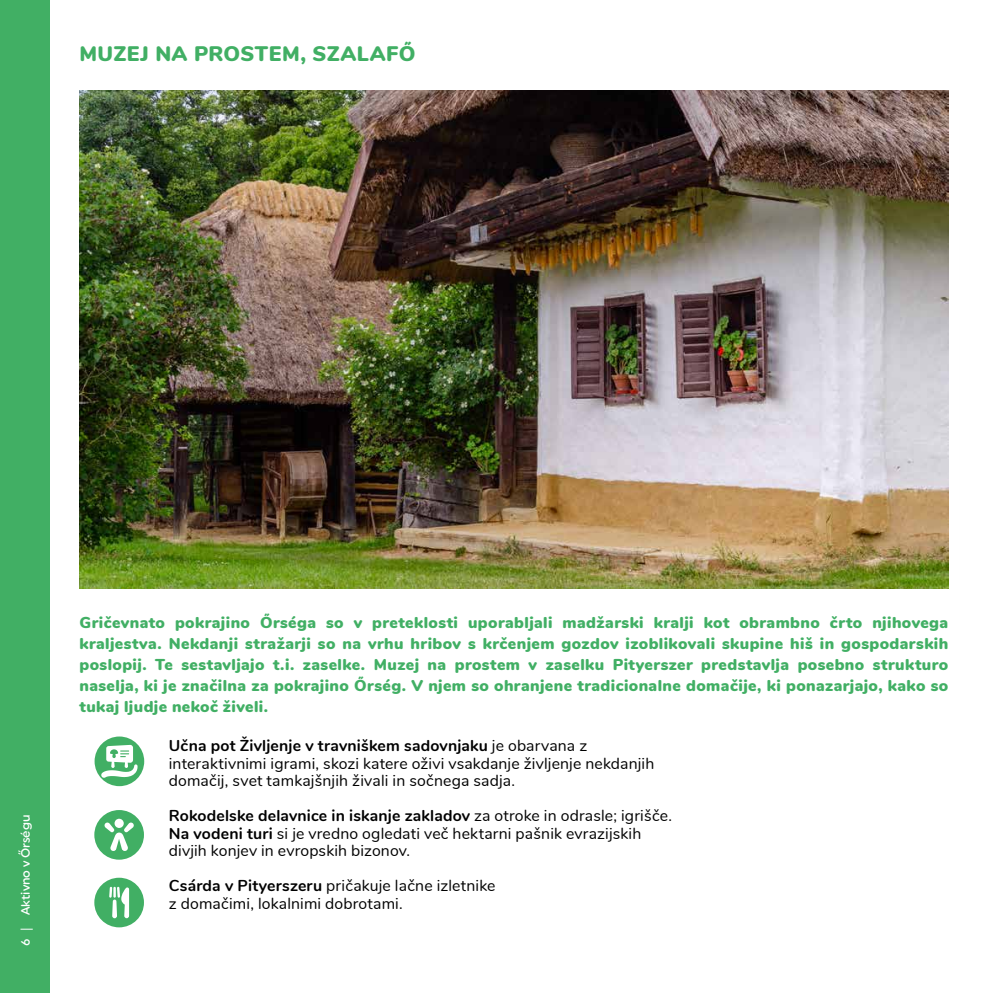
<style>
.page{position:relative;width:993px;height:993px;background:#fff}
.page>*{position:absolute;margin:0;border:0;box-sizing:border-box;transform-origin:0 0}
.t1{font:900 21px "Nunito";letter-spacing:.02em;color:#41af64}
.t2{font:900 15.75px/21px "Nunito";letter-spacing:.025em;color:#41af64;text-align:justify}
.t3{font:15.75px/17.5px "Nunito";letter-spacing:.01em;color:#000}
.t4{font:500 12.25px "Uniform Rnd";letter-spacing:-.005em;color:#fff}
.s1{font-weight:700}
</style>
<div class="page">
<div style="left:0;top:0;width:50px;height:992px;background:#41af64"></div>
<svg style="left:20px;top:928px;width:13px;height:1px"></svg>
<img style="left:79px;top:90px;width:868px;height:498px">
<div style="left:95px;top:736px;width:49px;height:49px;background:#41af64;border-radius:50%"></div>
<svg style="left:101px;top:744px;width:36px;height:33px"></svg>
<div style="left:94px;top:877px;width:50px;height:50px;background:#41af64;border-radius:50%"></div>
<svg style="left:109px;top:886px;width:20px;height:32px"></svg>
<div style="left:94px;top:809px;width:50px;height:50px;background:#41af64;border-radius:50%"></div>
<svg style="left:104px;top:818px;width:30px;height:32px"></svg>
<h1 class="t1" style="left:79px;top:38px;width:337px">MUZEJ NA PROSTEM, SZALAFŐ</h1>
<p class="t4" style="left:18px;top:906px;width:114px;rotate:-90deg">KTIVNO V ŐRSÉGU</p>
<p class="t4" style="left:18px;top:914px;width:102px;rotate:-90deg">Aktivno v Őrségu</p>
<p class="t4" style="left:18px;top:945px;width:9px;rotate:-90deg">6</p>
<p class="t2" style="left:79px;top:610px;width:870px">Gričevnato pokrajino Őrséga so v preteklosti uporabljali madžarski kralji kot obrambno črto njihovega kraljestva. Nekdanji stražarji so na vrhu hribov s krčenjem gozdov izoblikovali skupine hiš in gospodarskih poslopij. Te sestavljajo t.i. zaselke. Muzej na prostem v zaselku Pityerszer predstavlja posebno strukturo naselja, ki je značilna za pokrajino Őrség. V njem so ohranjene tradicionalne domačije, ki ponazarjajo, kako so tukaj ljudje nekoč živeli.</p>
<p class="t3" style="left:169px;top:736px;width:487px"><span class="s1">Učna pot Življenje v travniškem sadovnjaku</span> je obarvana z interaktivnimi igrami, skozi katere oživi vsakdanje življenje nekdanjih domačij, svet tamkajšnjih živali in sočnega sadja.</p>
<p class="t3" style="left:169px;top:806px;width:504px"><span class="s1">Rokodelske delavnice in iskanje zakladov</span> za otroke in odrasle; igrišče.<br><span class="s1">Na vodeni turi</span> si je vredno ogledati več hektarni pašnik evrazijskih divjih konjev in evropskih bizonov.</p>
<p class="t3" style="left:169px;top:876px;width:328px"><span class="s1">Csárda v Pityerszeru</span> pričakuje lačne izletnike z domačimi, lokalnimi dobrotami.</p>
</div>
